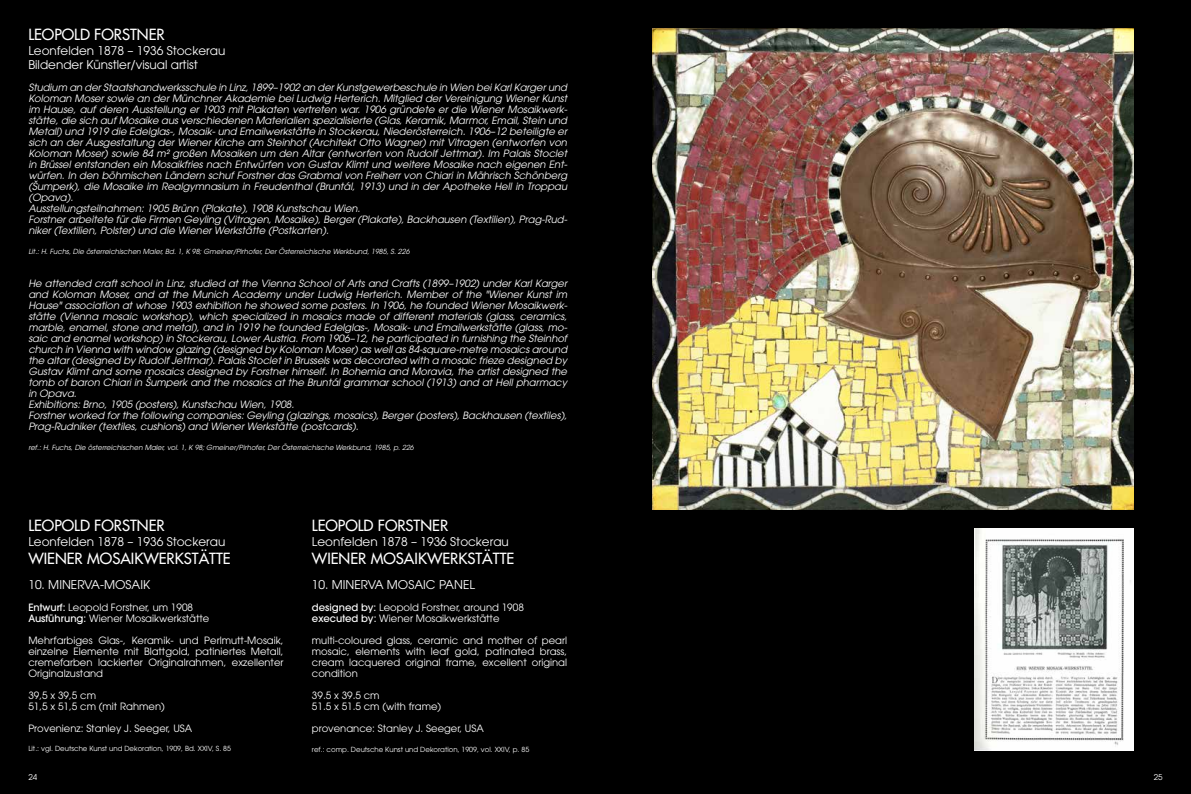
<style>
.page{position:relative;width:1191px;height:794px;background:#000}
.page>*{position:absolute;margin:0;border:0;box-sizing:border-box;transform-origin:0 0}
.t1{font:15px "Futura";color:#fff}
.t2{font:12px/14.4px "Avant Garde";color:#fff}
.t3{font:italic 10px/11px "Avant Garde";color:#fff}
.t4{font:10px/11px "Avant Garde";color:#fff}
.t5{font:8px "Avant Garde";color:#fff}
.t6{font:italic 7px "Avant Garde";color:#fff}
.t7{font:7px "Avant Garde";color:#fff}
.s1{font-weight:500}
</style>
<div class="page">
<img style="left:653px;top:28px;width:480px;height:481px">
<img style="left:974px;top:528px;width:159px;height:222px">
<h1 class="t1" style="left:28px;top:25px;width:138px">LEOPOLD FORSTNER</h1>
<p class="t2" style="left:28px;top:43px;width:198px">Leonfelden 1878 – 1936 Stockerau<br>Bildender Künstler/visual artist</p>
<p class="t3" style="left:28px;top:82px;width:540px">Studium an der Staatshandwerksschule in Linz, 1899–1902 an der Kunstgewerbeschule in Wien bei Karl Karger und Koloman Moser sowie an der Münchner Akademie bei Ludwig Herterich. Mitglied der Vereinigung Wiener Kunst im Hause, auf deren Ausstellung er 1903 mit Plakaten vertreten war. 1906 gründete er die Wiener Mosaikwerk&shy;stätte, die sich auf Mosaike aus verschiedenen Materialien spezialisierte (Glas, Keramik, Marmor, Email, Stein und Metall) und 1919 die Edelglas-, Mosaik- und Emailwerkstätte in Stockerau, Niederösterreich. 1906–12 beteiligte er sich an der Ausgestaltung der Wiener Kirche am Steinhof (Architekt Otto Wagner) mit Vitragen (entworfen von Koloman Moser) sowie 84 m² großen Mosaiken um den Altar (entworfen von Rudolf Jettmar). Im Palais Stoclet in Brüssel entstanden ein Mosaikfries nach Entwürfen von Gustav Klimt und weitere Mosaike nach eigenen Ent&shy;würfen. In den böhmischen Ländern schuf Forstner das Grabmal von Freiherr von Chiari in Mährisch Schönberg (Šumperk), die Mosaike im Realgymnasium in Freudenthal (Bruntál, 1913) und in der Apotheke Hell in Troppau (Opava).<br>Ausstellungsteilnahmen: 1905 Brünn (Plakate), 1908 Kunstschau Wien.<br>Forstner arbeitete für die Firmen Geyling (Vitragen, Mosaike), Berger (Plakate), Backhausen (Textilien), Prag-Rud&shy;niker (Textilien, Polster) und die Wiener Werkstätte (Postkarten).</p>
<p class="t6" style="left:28px;top:247px;width:383px">Lit.: H. Fuchs, Die österreichischen Maler, Bd. 1, K 98; Gmeiner/Pirhofer, Der Österreichische Werkbund, 1985, S. 226</p>
<p class="t3" style="left:28px;top:278px;width:540px">He attended craft school in Linz, studied at the Vienna School of Arts and Crafts (1899–1902) under Karl Karger and Koloman Moser, and at the Munich Academy under Ludwig Herterich. Member of the "Wiener Kunst im Hause" association at whose 1903 exhibition he showed some posters. In 1906, he founded Wiener Mosaikwerk&shy;stätte (Vienna mosaic workshop), which specialized in mosaics made of different materials (glass, ceramics, marble, enamel, stone and metal), and in 1919 he founded Edelglas-, Mosaik- und Emailwerkstätte (glass, mo&shy;saic and enamel workshop) in Stockerau, Lower Austria. From 1906–12, he participated in furnishing the Steinhof church in Vienna with window glazing (designed by Koloman Moser) as well as 84-square-metre mosaics around the altar (designed by Rudolf Jettmar). Palais Stoclet in Brussels was decorated with a mosaic frieze designed by Gustav Klimt and some mosaics designed by Forstner himself. In Bohemia and Moravia, the artist designed the tomb of baron Chiari in Šumperk and the mosaics at the Bruntál grammar school (1913) and at Hell pharmacy in Opava.<br>Exhibitions: Brno, 1905 (posters), Kunstschau Wien, 1908.<br>Forstner worked for the following companies: Geyling (glazings, mosaics), Berger (posters), Backhausen (textiles), Prag-Rudniker (textiles, cushions) and Wiener Werkstätte (postcards).</p>
<p class="t6" style="left:28px;top:443px;width:387px">ref.: H. Fuchs, Die österreichischen Maler, vol. 1, K 98; Gmeiner/Pirhofer, Der Österreichische Werkbund, 1985, p. 226</p>
<h1 class="t1" style="left:28px;top:516px;width:138px">LEOPOLD FORSTNER</h1>
<p class="t2" style="left:28px;top:534px;width:198px">Leonfelden 1878 – 1936 Stockerau</p>
<h1 class="t1" style="left:28px;top:548px;width:204px">WIENER MOSAIKWERKSTÄTTE</h1>
<p class="t2" style="left:28px;top:577px;width:123px">10. MINERVA-MOSAIK</p>
<p class="t4" style="left:28px;top:602px;width:182px"><span class="s1">Entwurf:</span> Leopold Forstner, um 1908<br><span class="s1">Ausführung:</span> Wiener Mosaikwerkstätte</p>
<p class="t4" style="left:28px;top:635px;width:257px;text-align:justify">Mehrfarbiges Glas-, Keramik- und Perlmutt-Mosaik, einzelne Elemente mit Blattgold, patiniertes Metall, cremefarben lackierter Originalrahmen, exzellenter Originalzustand</p>
<p class="t4" style="left:28px;top:690px;width:138px">39,5 x 39,5 cm<br>51,5 x 51,5 cm (mit Rahmen)</p>
<p class="t4" style="left:28px;top:723px;width:165px">Provenienz: Stanley J. Seeger, USA</p>
<p class="t7" style="left:28px;top:744px;width:204px">Lit.: vgl. Deutsche Kunst und Dekoration, 1909, Bd. XXIV, S. 85</p>
<h1 class="t1" style="left:312px;top:516px;width:138px">LEOPOLD FORSTNER</h1>
<p class="t2" style="left:312px;top:534px;width:198px">Leonfelden 1878 – 1936 Stockerau</p>
<h1 class="t1" style="left:312px;top:548px;width:204px">WIENER MOSAIKWERKSTÄTTE</h1>
<p class="t2" style="left:312px;top:577px;width:165px">10. MINERVA MOSAIC PANEL</p>
<p class="t4" style="left:312px;top:602px;width:213px"><span class="s1">designed by:</span> Leopold Forstner, around 1908 <span class="s1">executed by:</span> Wiener Mosaikwerkstätte</p>
<p class="t4" style="left:312px;top:635px;width:257px;text-align:justify">multi-coloured glass, ceramic and mother of pearl mosaic, elements with leaf gold, patinated brass, cream lacquered original frame, excellent original condition</p>
<p class="t4" style="left:312px;top:690px;width:131px">39.5 x 39.5 cm<br>51.5 x 51.5 cm (with frame)</p>
<p class="t4" style="left:312px;top:723px;width:173px">provenance: Stanley J. Seeger, USA</p>
<p class="t7" style="left:312px;top:745px;width:219px">ref.: comp. Deutsche Kunst und Dekoration, 1909, vol. XXIV, p. 85</p>
<p class="t5" style="left:28px;top:772px;width:10px">24</p>
<p class="t5" style="left:1153px;top:772px;width:10px">25</p>
</div>
